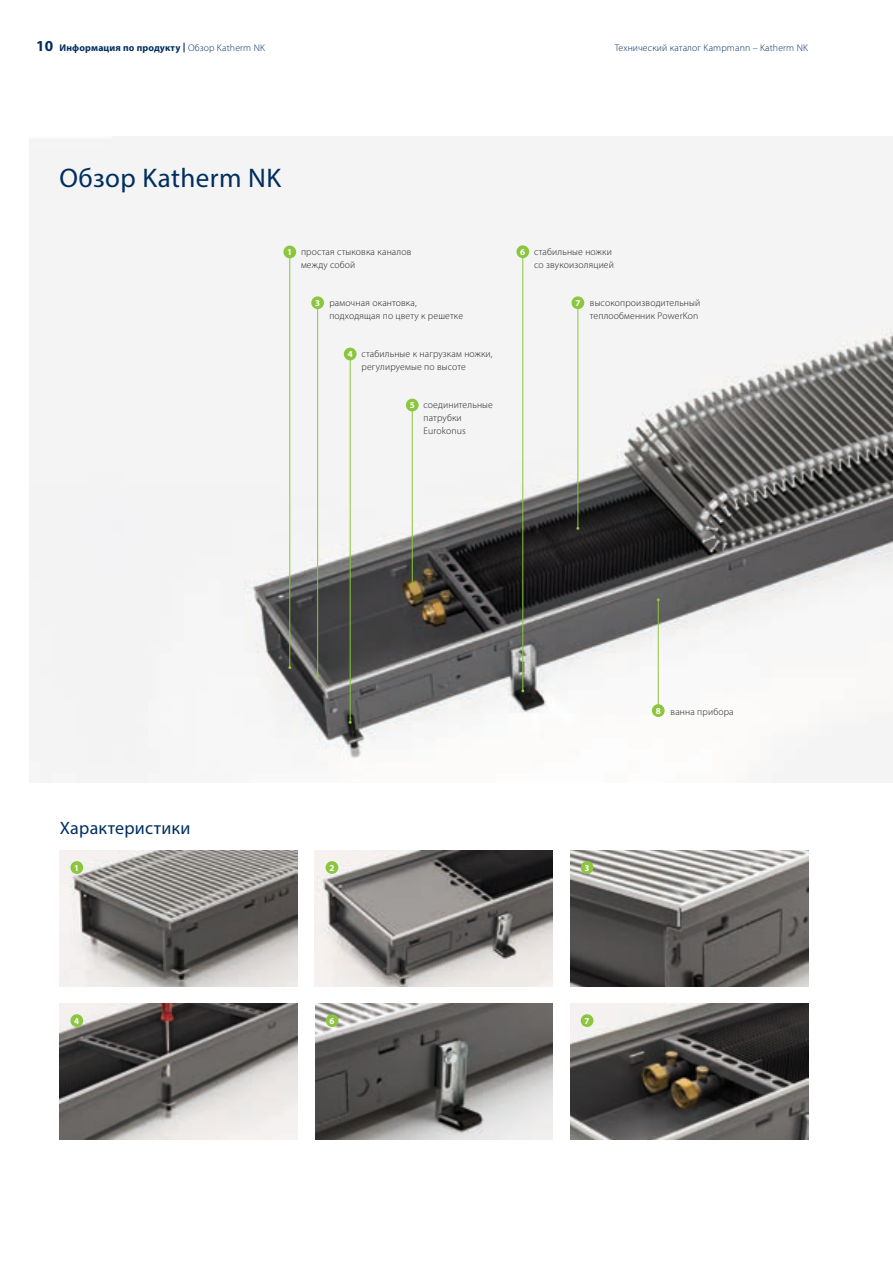
<style>
.page{position:relative;width:893px;height:1263px;background:#fff}
.page>*{position:absolute;margin:0;border:0;box-sizing:border-box;transform-origin:0 0}
.Headline_18_pt{font:27px "Myriad Pro";letter-spacing:.015em;color:#002e5e}
.Headline_12pt_blau{font:18px "Myriad Pro";letter-spacing:.015em;color:#002e5e}
.Marginalien_Schwarz{font:300 9.75px/12.8px "Myriad Pro";letter-spacing:.015em;color:#231f20}
.Marginalien_blau{font:700 9.75px "Myriad Pro";letter-spacing:.015em;color:#002e5e}
.t1{font:300 9.75px "Myriad Pro";letter-spacing:.015em;color:#002e5e}
.Tabellen_Überschrift{font:700 9px "Myriad Pro";color:#fff}
.s1{font-size:15.3px}
.s2{font-weight:300}
</style>
<div class="page">
<img style="left:30px;top:136px;width:863px;height:646px">
<img style="left:570px;top:1004px;width:238px;height:136px">
<img style="left:315px;top:850px;width:238px;height:136px">
<img style="left:60px;top:850px;width:238px;height:136px">
<img style="left:570px;top:850px;width:238px;height:136px">
<img style="left:60px;top:1004px;width:238px;height:136px">
<img style="left:315px;top:1004px;width:238px;height:136px">
<div style="left:326px;top:861px;width:12px;height:13px;background:#8bc63e;border-radius:50%"></div>
<div style="left:70px;top:1014px;width:13px;height:13px;background:#8bc63e;border-radius:50%"></div>
<hr style="left:522px;top:256px;width:1px;height:435px;background:#8bc63e">
<hr style="left:577px;top:306px;width:1px;height:222px;background:#8bc63e">
<hr style="left:350px;top:360px;width:1px;height:362px;background:#8bc63e">
<div style="left:70px;top:861px;width:13px;height:13px;background:#8bc63e;border-radius:50%"></div>
<div style="left:326px;top:1014px;width:12px;height:13px;background:#8bc63e;border-radius:50%"></div>
<div style="left:581px;top:1014px;width:12px;height:13px;background:#8bc63e;border-radius:50%"></div>
<div style="left:581px;top:861px;width:12px;height:13px;background:#8bc63e;border-radius:50%"></div>
<hr style="left:289px;top:255px;width:1px;height:413px;background:#8bc63e">
<div style="left:283px;top:246px;width:13px;height:12px;background:#8bc63e;border-radius:50%"></div>
<hr style="left:317px;top:306px;width:1px;height:370px;background:#8bc63e">
<div style="left:311px;top:296px;width:13px;height:13px;background:#8bc63e;border-radius:50%"></div>
<div style="left:344px;top:348px;width:13px;height:12px;background:#8bc63e;border-radius:50%"></div>
<hr style="left:412px;top:404px;width:1px;height:180px;background:#8bc63e">
<div style="left:406px;top:399px;width:13px;height:12px;background:#8bc63e;border-radius:50%"></div>
<div style="left:516px;top:245px;width:13px;height:13px;background:#8bc63e;border-radius:50%"></div>
<div style="left:571px;top:296px;width:13px;height:13px;background:#8bc63e;border-radius:50%"></div>
<hr style="left:658px;top:600px;width:1px;height:109px;background:#8bc63e">
<div style="left:652px;top:704px;width:13px;height:13px;background:#8bc63e;border-radius:50%"></div>
<p class="Marginalien_blau" style="left:36px;top:41px;width:230px"><span class="s1">10</span> Информация по продукту | <span class="s2">Обзор Katherm NK</span></p>
<p class="t1" style="left:615px;top:42px;width:195px">Технический каталог Kampmann – Katherm NK</p>
<p class="Headline_18_pt" style="left:60px;top:161px;width:223px">Обзор Katherm NK</p>
<p class="Tabellen_Überschrift" style="left:287px;top:246px;width:6px">1</p>
<p class="Marginalien_Schwarz" style="left:301px;top:245px;width:112px">простая стыковка каналов между собой</p>
<p class="Tabellen_Überschrift" style="left:315px;top:297px;width:6px">3</p>
<p class="Marginalien_Schwarz" style="left:329px;top:296px;width:135px">рамочная окантовка, подходящая по цвету к решетке</p>
<p class="Tabellen_Überschrift" style="left:348px;top:348px;width:6px">4</p>
<p class="Marginalien_Schwarz" style="left:362px;top:347px;width:133px">стабильные к нагрузкам ножки, регулируемые по высоте</p>
<p class="Tabellen_Überschrift" style="left:410px;top:399px;width:6px">5</p>
<p class="Marginalien_Schwarz" style="left:423px;top:398px;width:71px">соединительные патрубки<br>Eurokonus</p>
<p class="Tabellen_Überschrift" style="left:520px;top:246px;width:6px">6</p>
<p class="Marginalien_Schwarz" style="left:534px;top:245px;width:81px">стабильные ножки со звукоизоляцией</p>
<p class="Tabellen_Überschrift" style="left:575px;top:297px;width:6px">7</p>
<p class="Marginalien_Schwarz" style="left:590px;top:296px;width:112px">высокопроизводительный теплообменник PowerKon</p>
<p class="Headline_12pt_blau" style="left:60px;top:816px;width:132px">Характеристики</p>
<p class="Tabellen_Überschrift" style="left:74px;top:862px;width:6px">1</p>
<p class="Tabellen_Überschrift" style="left:74px;top:1015px;width:6px">4</p>
<p class="Tabellen_Überschrift" style="left:329px;top:862px;width:6px">2</p>
<p class="Tabellen_Überschrift" style="left:585px;top:862px;width:6px">3</p>
<p class="Tabellen_Überschrift" style="left:330px;top:1015px;width:6px">6</p>
<p class="Tabellen_Überschrift" style="left:585px;top:1015px;width:6px">7</p>
<p class="Tabellen_Überschrift" style="left:656px;top:705px;width:6px">8</p>
<p class="Marginalien_Schwarz" style="left:671px;top:705px;width:65px">ванна прибора</p>
</div>
